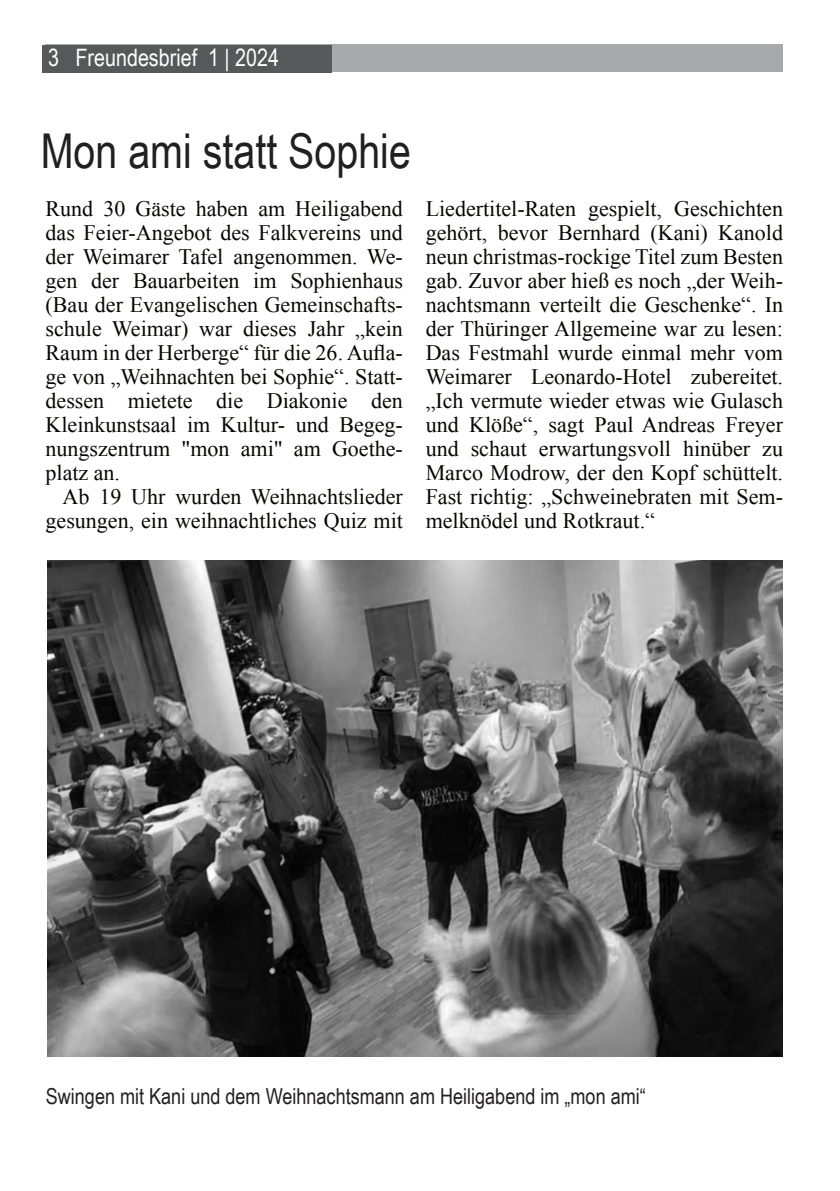
<style>
.page{position:relative;width:840px;height:1191px;background:#fff}
.page>*{position:absolute;margin:0;border:0;box-sizing:border-box;transform-origin:0 0}
.t1{font:48px "Arial Narrow";color:#231f20}
.t2{font:24px "Arial Narrow";color:#fff}
.t3{font:22px/24px "Times New Roman";color:#080704;text-align:justify}
.t4{font:22px "Arial Narrow";color:#231f20}
</style>
<div class="page">
<div style="left:45px;top:45px;width:737px;height:27px;background:#a8a9ad"></div>
<div style="left:42px;top:46px;width:289px;height:27px;background:#57585a"></div>
<img style="left:47px;top:560px;width:735px;height:496px">
<p class="t2" style="left:48px;top:49px;width:232px">3 Freundesbrief 1 | 2024</p>
<h1 class="t1" style="left:41px;top:133px;width:371px">Mon ami statt Sophie</h1>
<p class="t3" style="left:46px;top:199px;width:359px">Rund 30 Gäste haben am Heiligabend das Feier-Angebot des Falkvereins und der Weimarer Tafel angenommen. We&shy;gen der Bauarbeiten im Sophienhaus (Bau der Evangelischen Gemeinschafts&shy;schule Weimar) war dieses Jahr „kein Raum in der Herberge“ für die 26. Aufla&shy;ge von „Weihnachten bei Sophie“. Statt&shy;dessen mietete die Diakonie den Kleinkunstsaal im Kultur- und Begeg&shy;nungszentrum "mon ami" am Goethe&shy;platz an.</p>
<p class="t3" style="left:46px;top:487px;width:359px;text-align:right">Ab 19 Uhr wurden Weihnachtslieder gesungen, ein weihnachtliches Quiz mit</p>
<p class="t3" style="left:425px;top:199px;width:359px">Liedertitel-Raten gespielt, Geschichten gehört, bevor Bernhard (Kani) Kanold neun christmas-rockige Titel zum Besten gab. Zuvor aber hieß es noch „der Weih&shy;nachtsmann verteilt die Geschenke“. In der Thüringer Allgemeine war zu lesen:<br>Das Festmahl wurde einmal mehr vom Weimarer Leonardo-Hotel zubereitet. „Ich vermute wieder etwas wie Gulasch und Klöße“, sagt Paul Andreas Freyer und schaut erwartungsvoll hinüber zu Marco Modrow, der den Kopf schüttelt.<br>Fast richtig: „Schweinebraten mit Sem&shy;melknödel und Rotkraut.“</p>
<p class="t4" style="left:46px;top:1088px;width:601px">Swingen mit Kani und dem Weihnachtsmann am Heiligabend im „mon ami“</p>
</div>
